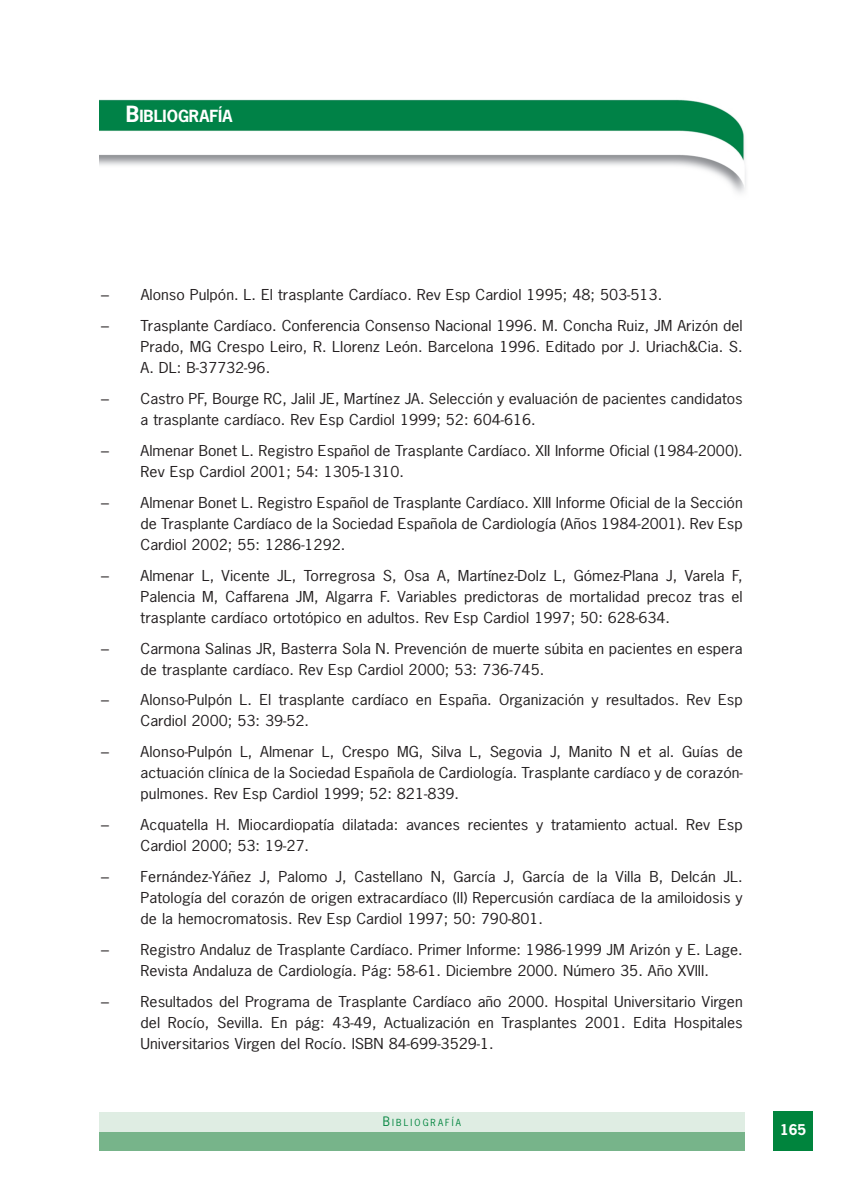
<style>
.page{position:relative;width:844px;height:1190px;background:#fff}
.page>*{position:absolute;margin:0;border:0;box-sizing:border-box;transform-origin:0 0}
.t1{font:700 15.75px "News Gothic";color:#fff}
.t2{font:14.17px/21px "News Gothic";color:#231f20;text-align:justify;scale:1.11 1}
.t3{font:700 14px "News Gothic";color:#fff}
.t4{font:9.1px "News Gothic";letter-spacing:.23em;color:#00843d}
.s1{font-size:21px}
.s2{font-size:12.25px}
</style>
<div class="page">
<div style="left:773px;top:1111px;width:40px;height:40px;background:#00843d"></div>
<div style="left:99px;top:1131px;width:645px;height:20px;background:#77b48a"></div>
<div style="left:99px;top:1112px;width:645px;height:19px;background:#dfede3"></div>
<img style="left:99px;top:99px;width:647px;height:94px">
<p class="t1" style="left:126px;top:110px;width:108px"><span class="s1">B</span>IBLIOGRAFÍA</p>
<p class="t2" style="left:101px;top:285px;width:507px">– Alonso Pulpón. L. El trasplante Cardíaco. Rev Esp Cardiol 1995; 48; 503-513.</p>
<p class="t2" style="left:141px;top:316px;width:544px;text-indent:-40px">– Trasplante Cardíaco. Conferencia Consenso Nacional 1996. M. Concha Ruiz, JM Arizón del Prado, MG Crespo Leiro, R. Llorenz León. Barcelona 1996. Editado por J. Uriach&amp;Cia. S.<br>A. DL: B-37732-96.</p>
<p class="t2" style="left:141px;top:389px;width:544px;text-indent:-40px">– Castro PF, Bourge RC, Jalil JE, Martínez JA. Selección y evaluación de pacientes candidatos a trasplante cardíaco. Rev Esp Cardiol 1999; 52: 604-616.</p>
<p class="t2" style="left:141px;top:441px;width:544px;text-indent:-40px">– Almenar Bonet L. Registro Español de Trasplante Cardíaco. XII Informe Oficial (1984-2000).<br>Rev Esp Cardiol 2001; 54: 1305-1310.</p>
<p class="t2" style="left:141px;top:493px;width:544px;text-indent:-40px">– Almenar Bonet L. Registro Español de Trasplante Cardíaco. XIII Informe Oficial de la Sección de Trasplante Cardíaco de la Sociedad Española de Cardiología (Años 1984-2001). Rev Esp Cardiol 2002; 55: 1286-1292.</p>
<p class="t2" style="left:141px;top:566px;width:544px;text-indent:-40px">– Almenar L, Vicente JL, Torregrosa S, Osa A, Martínez-Dolz L, Gómez-Plana J, Varela F, Palencia M, Caffarena JM, Algarra F. Variables predictoras de mortalidad precoz tras el trasplante cardíaco ortotópico en adultos. Rev Esp Cardiol 1997; 50: 628-634.</p>
<p class="t2" style="left:141px;top:639px;width:544px;text-indent:-40px">– Carmona Salinas JR, Basterra Sola N. Prevención de muerte súbita en pacientes en espera de trasplante cardíaco. Rev Esp Cardiol 2000; 53: 736-745.</p>
<p class="t2" style="left:141px;top:691px;width:544px;text-indent:-40px">– Alonso-Pulpón L. El trasplante cardíaco en España. Organización y resultados. Rev Esp<br>Cardiol 2000; 53: 39-52.</p>
<p class="t2" style="left:141px;top:743px;width:544px;text-indent:-40px">– Alonso-Pulpón L, Almenar L, Crespo MG, Silva L, Segovia J, Manito N et al. Guías de actuación clínica de la Sociedad Española de Cardiología. Trasplante cardíaco y de corazón&shy;pulmones. Rev Esp Cardiol 1999; 52: 821-839.</p>
<p class="t2" style="left:141px;top:816px;width:544px;text-indent:-40px">– Acquatella H. Miocardiopatía dilatada: avances recientes y tratamiento actual. Rev Esp<br>Cardiol 2000; 53: 19-27.</p>
<p class="t2" style="left:141px;top:868px;width:544px;text-indent:-40px">– Fernández-Yáñez J, Palomo J, Castellano N, García J, García de la Villa B, Delcán JL.<br>Patología del corazón de origen extracardíaco (II) Repercusión cardíaca de la amiloidosis y de la hemocromatosis. Rev Esp Cardiol 1997; 50: 790-801.</p>
<p class="t2" style="left:101px;top:940px;width:579px;text-align:center">– Registro Andaluz de Trasplante Cardíaco. Primer Informe: 1986-1999 JM Arizón y E. Lage.<br>Revista Andaluza de Cardiología. Pág: 58-61. Diciembre 2000. Número 35. Año XVIII.</p>
<p class="t2" style="left:141px;top:992px;width:544px;text-indent:-40px">– Resultados del Programa de Trasplante Cardíaco año 2000. Hospital Universitario Virgen del Rocío, Sevilla. En pág: 43-49, Actualización en Trasplantes 2001. Edita Hospitales Universitarios Virgen del Rocío. ISBN 84-699-3529-1.</p>
<p class="t4" style="left:383px;top:1119px;width:80px"><span class="s2">B</span>IBLIOGRAFÍA</p>
<p class="t3" style="left:780px;top:1124px;width:28px">165</p>
</div>
